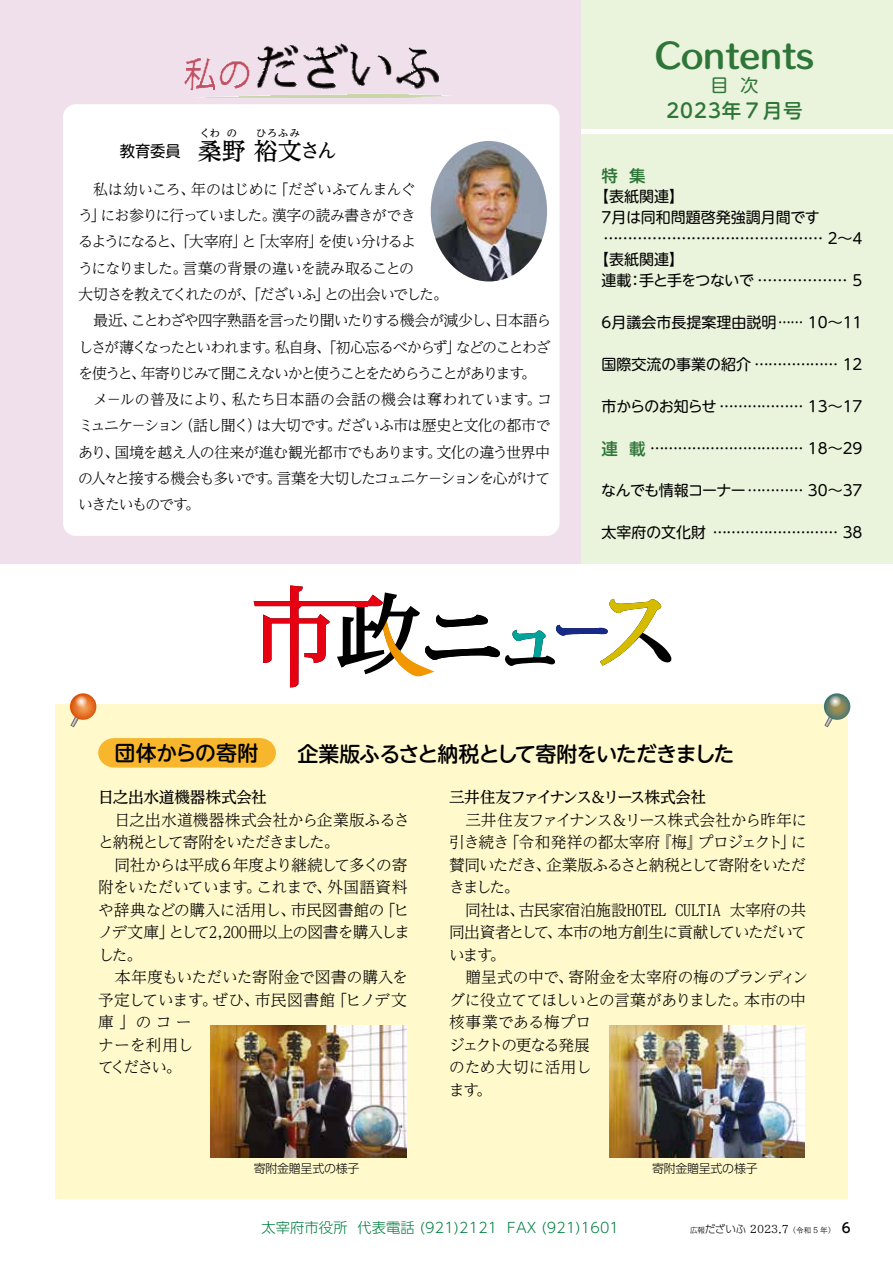
<style>
.page{position:relative;width:893px;height:1263px;background:#fff}
.page>*{position:absolute;margin:0;border:0;box-sizing:border-box;transform-origin:0 0}
.t1{font:32.4px "Humming Std B";color:#2e7538}
.t2{font:21px "BIZ UD Shin M Go Medium";letter-spacing:-.045em;color:#000}
.t3{font:19.5px "BIZ UDP Shin M Go Medium";letter-spacing:.05em;color:#2e7538}
.t4{font:18px "BIZ UDP Shin M Go";color:#2e7538}
.t5{font:16.5px "BIZ UDP Shin M Go Medium";color:#2e7538}
.t6{font:15.75px/22.5px "BIZ UD Reimin Light";letter-spacing:-.04em;color:#000}
.t7{font:15.75px "BIZ UD Reimin Medium";letter-spacing:-.045em;color:#000}
.t8{font:15.75px "BIZ UD Reimin Medium";letter-spacing:-.025em;color:#000}
.t9{font:15.75px "BIZ UD Shin M Go";color:#000}
.t10{font:15px "BIZ UD Reimin Light";letter-spacing:-.075em;color:#000}
.t11{font:15px/21px "BIZ UDP Shin M Go";color:#000}
.t12{font:15px "BIZ UD Reimin Light";letter-spacing:-.1em;color:#000}
.t13{font:15px "BIZ UD Reimin Light";letter-spacing:-.12em;color:#000}
.t14{font:15px "BIZ UD Reimin Light";letter-spacing:-.04em;color:#000}
.t15{font:15px "BIZ UD Reimin Light";color:#000}
.t16{font:15px "BIZ UD Reimin Light";letter-spacing:-.045em;color:#000}
.t17{font:15px "BIZ UDP Shin M Go";color:#000;scale:.95 1}
.t18{font:14.25px "BIZ UDP Shin Go Light";letter-spacing:.01em;color:#007f40}
.t19{font:12px "BIZ UD Shin Go Light";letter-spacing:-.025em;color:#000}
.t20{font:10.5px "BIZ UDP Mincho Medium";color:#000}
.t21{font:10.5px "BIZ UDP Reimin Medium";letter-spacing:.15em;color:#000}
.s1{font-family:"BIZ UDP Reimin Medium";font-size:24px}
.s2{font-family:"BIZ UDP Reimin Medium";font-size:19.5px}
.s3{font-family:"BIZ UDP Shin M Go Medium";font-size:16.5px;color:#2e7538}
.s4{font-family:"BIZ UDP Shin M Go Medium"}
.s5{font-family:"BIZ UDP Shin Go Light";font-size:7.5px}
.s6{font-family:"BIZ UDP Shin Go Light"}
.s7{font-size:7.5px}
.s8{font-family:"BIZ UDP Shin Go Medium";font-size:13.5px}
</style>
<div class="page">
<div style="left:0;top:0;width:582px;height:564px;background:#efe0eb"></div>
<div style="left:63px;top:104px;width:496px;height:432px;background:#fff;border-radius:13px"></div>
<img style="left:431px;top:141px;width:116px;height:140px">
<img style="left:184px;top:43px;width:264px;height:55px">
<div style="left:582px;top:0;width:311px;height:564px;background:#eaf3db"></div>
<hr style="left:582px;top:130px;width:311px;height:4px;background:#fff">
<div style="left:56px;top:704px;width:792px;height:495px;background:#fff9cb"></div>
<svg style="left:98px;top:738px;width:178px;height:30px;background:#f8b935"></svg>
<img style="left:211px;top:1026px;width:195px;height:131px">
<img style="left:609px;top:1026px;width:196px;height:131px">
<svg style="left:823px;top:693px;width:28px;height:34px"></svg>
<svg style="left:69px;top:693px;width:28px;height:34px"></svg>
<svg style="left:253px;top:585px;width:419px;height:103px"></svg>
<div style="left:356px;top:601px;width:12px;height:5px;background:#e60012"></div>
<h1 class="t1" style="left:655px;top:31px;width:161px">Contents</h1>
<p class="t4" style="left:711px;top:76px;width:50px">目　次</p>
<p class="t21" style="left:201px;top:127px;width:37px">くわ の</p>
<p class="t21" style="left:256px;top:127px;width:45px">ひろふみ</p>
<p class="t9" style="left:120px;top:144px;width:218px">教育委員 <span class="s1">桑野 裕文</span><span class="s2">さん</span></p>
<p class="t16" style="left:93px;top:182px;width:324px">私は幼いころ、年のはじめに「だざいふてんまんぐ</p>
<p class="t10" style="left:78px;top:208px;width:339px">う」にお参りに行っていました。漢字の読み書きができ</p>
<p class="t10" style="left:78px;top:234px;width:340px">るようになると、「大宰府」と「太宰府」を使い分けるよ</p>
<p class="t10" style="left:78px;top:261px;width:338px">うになりました。言葉の背景の違いを読み取ることの</p>
<p class="t10" style="left:78px;top:287px;width:371px">大切さを教えてくれたのが、「だざいふ」との出会いでした。</p>
<p class="t10" style="left:93px;top:313px;width:460px">最近、ことわざや四字熟語を言ったり聞いたりする機会が減少し、日本語ら</p>
<p class="t12" style="left:78px;top:339px;width:474px">しさが薄くなったといわれます。私自身、「初心忘るべからず」などのことわざ</p>
<p class="t13" style="left:78px;top:366px;width:459px">を使うと、年寄りじみて聞こえないかと使うことをためらうことがあります。</p>
<p class="t15" style="left:93px;top:392px;width:460px">メ－ルの普及により、私たち日本語の会話の機会は奪われています。コ</p>
<p class="t10" style="left:78px;top:418px;width:474px">ミュニケ－ション（話し聞く）は大切です。だざいふ市は歴史と文化の都市で</p>
<p class="t14" style="left:78px;top:444px;width:473px">あり、国境を越え人の往来が進む観光都市でもあります。文化の違う世界中</p>
<p class="t10" style="left:78px;top:471px;width:474px">の人々と接する機会も多いです。言葉を大切したコュニケ－ションを心がけて</p>
<p class="t12" style="left:78px;top:497px;width:123px">いきたいものです。</p>
<p class="t3" style="left:666px;top:101px;width:138px">2023年７月号</p>
<p class="t5" style="left:602px;top:168px;width:46px">特　集</p>
<p class="t11" style="left:602px;top:186px;width:219px">【表紙関連】<br>７月は同和問題啓発強調月間です</p>
<p class="t11" style="left:602px;top:249px;width:262px">【表紙関連】<br>連載：手と手をつないで ……………… 5</p>
<p class="t11" style="left:602px;top:312px;width:262px">６月議会市長提案理由説明…… 10〜11</p>
<p class="t11" style="left:602px;top:354px;width:262px">国際交流の事業の紹介 ……………… 12</p>
<p class="t11" style="left:602px;top:396px;width:262px">市からのお知らせ ……………… 13～17</p>
<p class="t17" style="left:602px;top:441px;width:276px"><span class="s3">連　載</span> …………………………… 18～29</p>
<p class="t11" style="left:602px;top:480px;width:262px">なんでも情報コーナー………… 30～37</p>
<p class="t11" style="left:602px;top:522px;width:262px">太宰府の文化財 ……………………… 38</p>
<p class="t11" style="left:603px;top:228px;width:261px">……………………………………… 2〜4</p>
<h2 class="t2" style="left:115px;top:743px;width:621px"><span class="s4">団体からの寄附</span> 　企業版ふるさと納税として寄附をいただきました</h2>
<p class="t8" style="left:98px;top:789px;width:170px">日之出水道機器株式会社</p>
<p class="t6" style="left:98px;top:808px;width:313px">　日之出水道機器株式会社から企業版ふるさと納税として寄附をいただきました。<br>　同社からは平成６年度より継続して多くの寄附をいただいています。これまで、外国語資料や辞典などの購入に活用し、市民図書館の「ヒノデ文庫」として2,200冊以上の図書を購入しました。<br>　本年度もいただいた寄附金で図書の購入を予定しています。ぜひ、市民図書館「ヒノデ文庫」のコー<br>ナーを利用し<br>てください。</p>
<p class="t7" style="left:449px;top:789px;width:259px">三井住友ファイナンス＆リース株式会社</p>
<p class="t6" style="left:449px;top:809px;width:360px">　三井住友ファイナンス＆リース株式会社から昨年に引き続き「令和発祥の都太宰府『梅』プロジェクト」に賛同いただき、企業版ふるさと納税として寄附をいただきました。<br>　同社は、古民家宿泊施設HOTEL CULTIA 太宰府の共同出資者として、本市の地方創生に貢献していただいています。<br>　贈呈式の中で、寄附金を太宰府の梅のブランディングに役立ててほしいとの言葉がありました。本市の中核事業である梅プロ<br>ジェクトの更なる発展<br>のため大切に活用し<br>ます。</p>
<p class="t19" style="left:254px;top:1162px;width:107px">寄附金贈呈式の様子</p>
<p class="t19" style="left:652px;top:1162px;width:107px">寄附金贈呈式の様子</p>
<p class="t18" style="left:261px;top:1220px;width:359px">太宰府市役所　代表電話 (921)2121 FAX (921)1601</p>
<p class="t20" style="left:690px;top:1223px;width:162px"><span class="s5">広報</span><span class="s6">だざいふ</span> 2023.7 <span class="s7">（令和 5 年）</span> <span class="s8">6</span></p>
</div>
